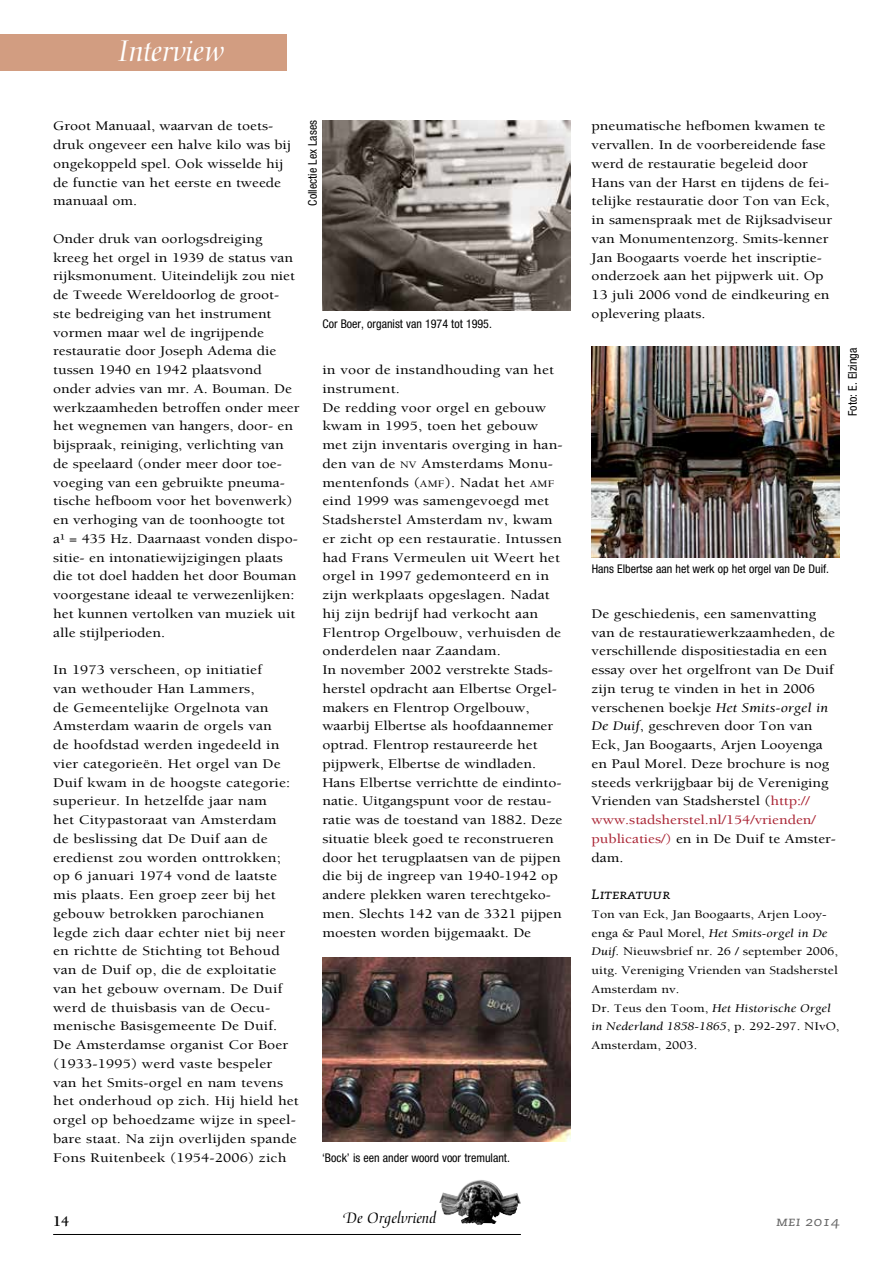
<style>
.page{position:relative;width:893px;height:1263px;background:#fff}
.page>*{position:absolute;margin:0;border:0;box-sizing:border-box;transform-origin:0 0}
.t1{font:33px "Medici Script";color:#fff}
.t2{font:16.5px "Medici Script";color:#000}
.t3{font:700 15px "Berkeley Orgelvriend";color:#000}
.t4{font:13.5px/18.8px "Berkeley Orgelvriend";color:#000;scale:1.16 1}
.t5{font:13.5px/18.8px "Berkeley Orgelvriend";color:#000;scale:1.15 1}
.t6{font:13.5px "Caecilia Italic SC";color:#000;scale:1.15 1}
.t7{font:13.5px "Caecilia Italic SC";color:#676767;scale:1.15 1}
.t8{font:12px/18.8px "Berkeley Orgelvriend";color:#000;scale:1.15 1}
.t9{font:condensed 12px "Helvetica Neue";color:#000}
.s1{font-size:10.2px}
.s2{font-style:italic}
.s3{color:#a92232}
</style>
<div class="page">
<img style="left:439px;top:1180px;width:82px;height:45px">
<hr style="left:53px;top:1234px;width:468px;height:1px;background:#000">
<div style="left:53px;top:34px;width:234px;height:36px;background:#d29d81"></div>
<div style="left:0;top:34px;width:53px;height:36px;background:#d29d81"></div>
<img style="left:322px;top:120px;width:248px;height:191px">
<img style="left:322px;top:958px;width:248px;height:184px">
<img style="left:592px;top:347px;width:248px;height:210px">
<h1 class="t1" style="left:96px;top:32px;width:152px">Orgelhistorie</h1>
<h1 class="t1" style="left:118px;top:32px;width:108px">Interview</h1>
<p class="t5" style="left:53px;top:117px;width:209px">Groot Manuaal, waarvan de toets&shy;druk ongeveer een halve kilo was bij ongekoppeld spel. Ook wisselde hij de functie van het eerste en tweede manuaal om.</p>
<p class="t5" style="left:53px;top:229px;width:216px">Onder druk van oorlogsdreiging kreeg het orgel in 1939 de status van rijksmonument. Uiteindelijk zou niet de Tweede Wereldoorlog de groot&shy;ste bedreiging van het instrument vormen maar wel de ingrijpende restauratie door Joseph Adema die tussen 1940 en 1942 plaatsvond onder advies van mr. A. Bouman. De werkzaamheden betroffen onder meer het wegnemen van hangers, door- en bijspraak, reiniging, verlichting van de speelaard (onder meer door toe&shy;voeging van een gebruikte pneuma&shy;tische hefboom voor het bovenwerk) en verhoging van de toonhoogte tot a¹ = 435 Hz. Daarnaast vonden dispo&shy;sitie- en intonatiewijzigingen plaats die tot doel hadden het door Bouman voorgestane ideaal te verwezenlijken: het kunnen vertolken van muziek uit alle stijlperioden.</p>
<p class="t4" style="left:53px;top:661px;width:213px">In 1973 verscheen, op initiatief<br>van wethouder Han Lammers,<br>de Gemeentelijke Orgelnota van<br>Amsterdam waarin de orgels van<br>de hoofdstad werden ingedeeld in vier categorieën. Het orgel van De<br>Duif kwam in de hoogste categorie: superieur. In hetzelfde jaar nam<br>het Citypastoraat van Amsterdam<br>de beslissing dat De Duif aan de eredienst zou worden onttrokken; op 6 januari 1974 vond de laatste mis plaats. Een groep zeer bij het gebouw betrokken parochianen legde zich daar echter niet bij neer en richtte de Stichting tot Behoud van de Duif op, die de exploitatie van het gebouw overnam. De Duif werd de thuisbasis van de Oecu&shy;menische Basisgemeente De Duif.<br>De Amsterdamse organist Cor Boer (1933-1995) werd vaste bespeler van het Smits-orgel en nam tevens het onderhoud op zich. Hij hield het orgel op behoedzame wijze in speel&shy;bare staat. Na zijn overlijden spande<br>Fons Ruitenbeek (1954-2006) zich</p>
<p class="t9" style="left:305px;top:206px;width:87px;rotate:-90deg">Collectie Lex Lases</p>
<p class="t9" style="left:322px;top:317px;width:171px">Cor Boer, organist van 1974 tot 1995.</p>
<p class="t4" style="left:322px;top:361px;width:209px">in voor de instandhouding van het instrument.<br>De redding voor orgel en gebouw kwam in 1995, toen het gebouw met zijn inventaris overging in han&shy;den van de <span class="s1">NV</span> Amsterdams Monu&shy;mentenfonds (<span class="s1">AMF</span>). Nadat het <span class="s1">AMF </span>eind 1999 was samengevoegd met Stadsherstel Amsterdam nv, kwam er zicht op een restauratie. Intussen had Frans Vermeulen uit Weert het orgel in 1997 gedemonteerd en in zijn werkplaats opgeslagen. Nadat hij zijn bedrijf had verkocht aan Flentrop Orgelbouw, verhuisden de onderdelen naar Zaandam.<br>In november 2002 verstrekte Stads&shy;herstel opdracht aan Elbertse Orgel&shy;makers en Flentrop Orgelbouw, waarbij Elbertse als hoofdaannemer optrad. Flentrop restaureerde het pijpwerk, Elbertse de windladen.<br>Hans Elbertse verrichtte de eindinto&shy;natie. Uitgangspunt voor de restau&shy;ratie was de toestand van 1882. Deze situatie bleek goed te reconstrueren door het terugplaatsen van de pijpen die bij de ingreep van 1940-1942 op andere plekken waren terechtgeko&shy;men. Slechts 142 van de 3321 pijpen moesten worden bijgemaakt. De</p>
<p class="t9" style="left:322px;top:1151px;width:189px">‘Bock’ is een ander woord voor tremulant.</p>
<p class="t5" style="left:592px;top:117px;width:211px">pneumatische hefbomen kwamen te vervallen. In de voorbereidende fase werd de restauratie begeleid door Hans van der Harst en tijdens de fei&shy;telijke restauratie door Ton van Eck, in samenspraak met de Rijksadviseur van Monumentenzorg. Smits-kenner Jan Boogaarts voerde het inscriptie&shy;onderzoek aan het pijpwerk uit. Op 13 juli 2006 vond de eindkeuring en oplevering plaats.</p>
<p class="t9" style="left:845px;top:416px;width:70px;rotate:-90deg">Foto: E. Elzinga</p>
<p class="t9" style="left:592px;top:562px;width:239px">Hans Elbertse aan het werk op het orgel van De Duif.</p>
<p class="t5" style="left:592px;top:604px;width:214px">De geschiedenis, een samenvatting van de restauratiewerkzaamheden, de verschillende dispositiestadia en een essay over het orgelfront van De Duif zijn terug te vinden in het in 2006 verschenen boekje <span class="s2">Het Smits-orgel in De Duif</span>, geschreven door Ton van Eck, Jan Boogaarts, Arjen Looyenga en Paul Morel. Deze brochure is nog steeds verkrijgbaar bij de Vereniging Vrienden van Stadsherstel (<span class="s3">http:// www.stadsherstel.nl/154/vrienden/ publicaties/)</span> en in De Duif te Amster&shy;dam.</p>
<p class="t6" style="left:592px;top:887px;width:70px">Literatuur</p>
<p class="t8" style="left:592px;top:905px;width:217px">Ton van Eck, Jan Boogaarts, Arjen Looy&shy;enga &amp; Paul Morel, <span class="s2">Het Smits-orgel in De Duif.</span> Nieuwsbrief nr. 26 / september 2006, uitg. Vereniging Vrienden van Stadsherstel Amsterdam nv.<br>Dr. Teus den Toom, <span class="s2">Het Historische Orgel in Nederland 1858-1865</span>, p. 292-297. NIvO, Amsterdam, 2003.</p>
<p class="t3" style="left:53px;top:1213px;width:18px">14</p>
<p class="t2" style="left:344px;top:1209px;width:94px">De Orgelvriend</p>
<p class="t7" style="left:776px;top:1214px;width:57px">mei 2014</p>
</div>
